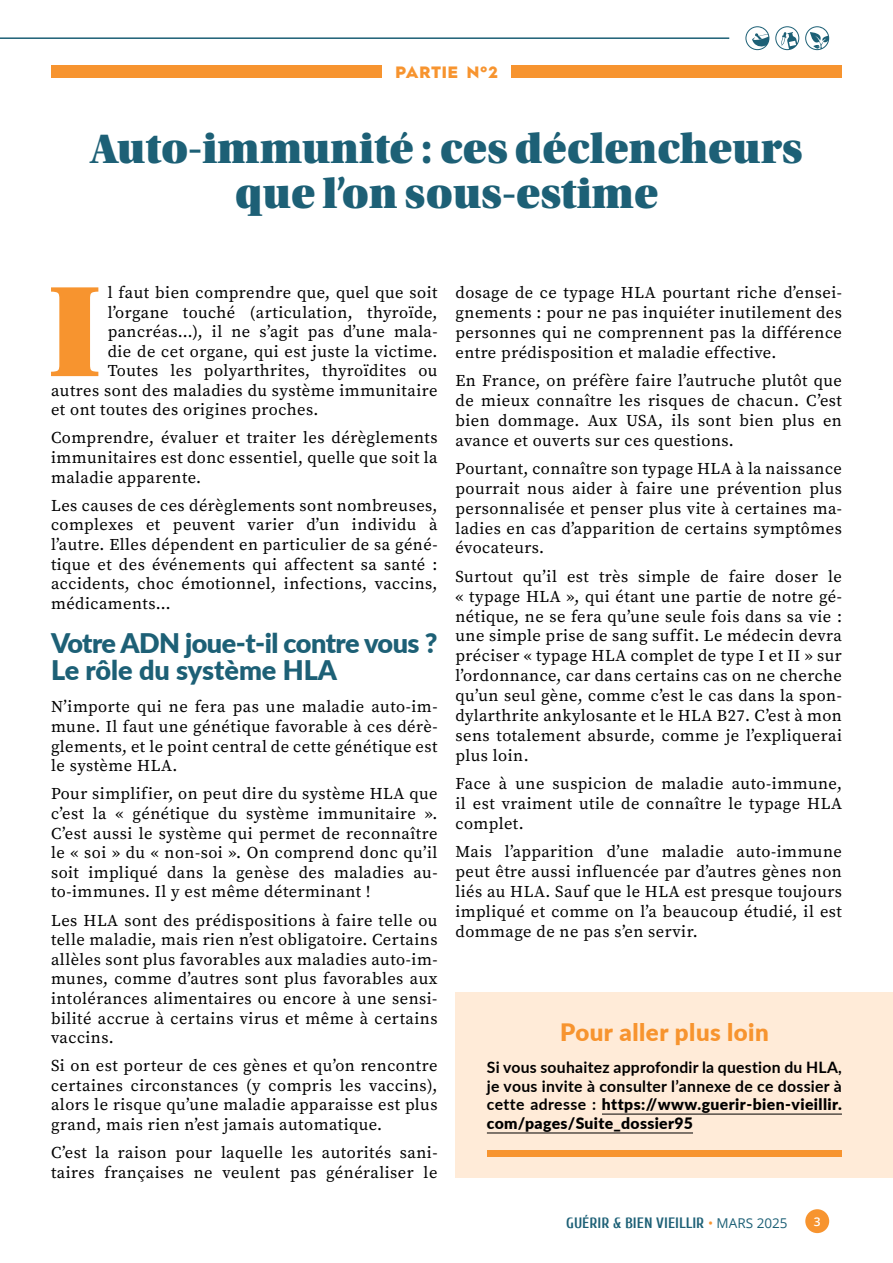
<style>
.page{position:relative;width:893px;height:1263px;background:#fff}
.page>*{position:absolute;margin:0;border:0;box-sizing:border-box;transform-origin:0 0}
.t1{font:136.5px "Utopia Std Black Headline";color:#f7942f}
.t2{font:43.5px/45px "Utopia Std Black Headline";color:#1d6076;text-align:center}
.t3{font:900 27px/27.2px "Lato";letter-spacing:-.02em;color:#1d6076}
.t4{font:900 24px "Lato";letter-spacing:.02em;color:#f7942f}
.t5{font:16.5px/19.6px "Source Serif Pro";letter-spacing:.03em;color:#000;text-align:justify}
.t6{font:900 16.5px "Hurme Geometric Sans 1";letter-spacing:.06em;color:#f7942f}
.t7{font:700 15.75px/18.9px "Lato";letter-spacing:.02em;color:#000;text-align:justify}
.t8{font:700 15px "Cuprum";color:#1d6076}
.t9{font:600 12px "Open Sans";color:#fff}
.s1{font-weight:900}
.s2{font-family:"Open Sans";font-weight:400;font-size:13.5px;color:#f7942f}
.s3{font-family:"Open Sans";font-weight:400;font-size:13.5px}
</style>
<div class="page">
<div style="left:805px;top:1209px;width:24px;height:24px;background:#f7942f;border-radius:50%"></div>
<svg style="left:805px;top:26px;width:24px;height:24px"></svg>
<svg style="left:745px;top:26px;width:24px;height:24px"></svg>
<svg style="left:775px;top:26px;width:24px;height:24px"></svg>
<hr style="left:0;top:37px;width:729px;height:2px;background:#1d6076">
<div style="left:51px;top:66px;width:331px;height:12px;background:#f7942f"></div>
<div style="left:512px;top:66px;width:330px;height:12px;background:#f7942f"></div>
<div style="left:455px;top:992px;width:438px;height:186px;background:#ffebd8"></div>
<hr style="left:602px;top:1114px;width:240px;height:1px;background:#000">
<hr style="left:487px;top:1132px;width:206px;height:1px;background:#000">
<div style="left:487px;top:1151px;width:355px;height:6px;background:#f7942f"></div>
<p class="t6" style="left:396px;top:61px;width:104px">PARTIE N°2</p>
<h2 class="t2" style="left:91px;top:128px;width:713px">Auto-immunité : ces déclencheurs que l’on sous-estime</h2>
<h1 class="t1" style="left:48px;top:260px;width:54px">I</h1>
<p class="t5" style="left:108px;top:283px;width:331px">l faut bien comprendre que, quel que soit</p>
<p class="t5" style="left:108px;top:302px;width:331px">l’organe touché (articulation, thyroïde,</p>
<p class="t5" style="left:108px;top:322px;width:331px">pancréas…), il ne s’agit pas d’une mala-</p>
<p class="t5" style="left:108px;top:341px;width:331px">die de cet organe, qui est juste la victime.</p>
<p class="t5" style="left:108px;top:361px;width:331px">Toutes les polyarthrites, thyroïdites ou</p>
<p class="t5" style="left:51px;top:380px;width:388px">autres sont des maladies du système immunitaire</p>
<p class="t5" style="left:51px;top:400px;width:269px">et ont toutes des origines proches.</p>
<p class="t5" style="left:51px;top:428px;width:388px">Comprendre, évaluer et traiter les dérèglements immunitaires est donc essentiel, quelle que soit la maladie apparente.</p>
<p class="t5" style="left:51px;top:495px;width:388px">Les causes de ces dérèglements sont nombreuses, complexes et peuvent varier d’un individu à l’autre. Elles dépendent en particulier de sa géné&shy;tique et des événements qui affectent sa santé : accidents, choc émotionnel, infections, vaccins, médicaments…</p>
<h3 class="t3" style="left:51px;top:628px;width:388px">Votre ADN joue-t-il contre vous ?<br>Le rôle du système HLA</h3>
<p class="t5" style="left:51px;top:697px;width:388px">N’importe qui ne fera pas une maladie auto-im&shy;mune. Il faut une génétique favorable à ces dérè&shy;glements, et le point central de cette génétique est le système HLA.</p>
<p class="t5" style="left:51px;top:784px;width:388px">Pour simplifier, on peut dire du système HLA que c’est la « génétique du système immunitaire ».<br>C’est aussi le système qui permet de reconnaître le « soi » du « non-soi ». On comprend donc qu’il soit impliqué dans la genèse des maladies au&shy;to-immunes. Il y est même déterminant !</p>
<p class="t5" style="left:51px;top:910px;width:388px">Les HLA sont des prédispositions à faire telle ou telle maladie, mais rien n’est obligatoire. Certains allèles sont plus favorables aux maladies auto-im&shy;munes, comme d’autres sont plus favorables aux intolérances alimentaires ou encore à une sensi&shy;bilité accrue à certains virus et même à certains vaccins.</p>
<p class="t5" style="left:51px;top:1056px;width:388px">Si on est porteur de ces gènes et qu’on rencontre certaines circonstances (y compris les vaccins), alors le risque qu’une maladie apparaisse est plus grand, mais rien n’est jamais automatique.</p>
<p class="t5" style="left:51px;top:1143px;width:388px">C’est la raison pour laquelle les autorités sani&shy;taires françaises ne veulent pas généraliser le</p>
<p class="t5" style="left:455px;top:283px;width:388px">dosage de ce typage HLA pourtant riche d’ensei&shy;gnements : pour ne pas inquiéter inutilement des personnes qui ne comprennent pas la différence entre prédisposition et maladie effective.</p>
<p class="t5" style="left:455px;top:370px;width:388px">En France, on préfère faire l’autruche plutôt que de mieux connaître les risques de chacun. C’est bien dommage. Aux USA, ils sont bien plus en avance et ouverts sur ces questions.</p>
<p class="t5" style="left:455px;top:458px;width:388px">Pourtant, connaître son typage HLA à la naissance pourrait nous aider à faire une prévention plus personnalisée et penser plus vite à certaines ma&shy;ladies en cas d’apparition de certains symptômes évocateurs.</p>
<p class="t5" style="left:455px;top:566px;width:388px">Surtout qu’il est très simple de faire doser le « typage HLA », qui étant une partie de notre gé&shy;nétique, ne se fera qu’une seule fois dans sa vie : une simple prise de sang suffit. Le médecin devra préciser « typage HLA complet de type I et II » sur l’ordonnance, car dans certains cas on ne cherche qu’un seul gène, comme c’est le cas dans la spon&shy;dylarthrite ankylosante et le HLA B27. C’est à mon sens totalement absurde, comme je l’expliquerai plus loin.</p>
<p class="t5" style="left:455px;top:773px;width:388px">Face à une suspicion de maladie auto-immune, il est vraiment utile de connaître le typage HLA complet.</p>
<p class="t5" style="left:455px;top:842px;width:388px">Mais l’apparition d’une maladie auto-immune peut être aussi influencée par d’autres gènes non liés au HLA. Sauf que le HLA est presque toujours impliqué et comme on l’a beaucoup étudié, il est dommage de ne pas s’en servir.</p>
<h3 class="t4" style="left:560px;top:1014px;width:210px">Pour aller plus loin</h3>
<p class="t7" style="left:487px;top:1057px;width:356px">Si vous souhaitez approfondir la question du HLA, je vous invite à consulter l’annexe de ce dossier à cette adresse : <span class="s1">https://www.guerir-bien-vieillir. com/pages/Suite_dossier95</span></p>
<p class="t8" style="left:566px;top:1214px;width:223px">GUÉRIR &amp; BIEN VIEILLIR <span class="s2">•</span> <span class="s3">MARS 2025</span></p>
<p class="t9" style="left:814px;top:1213px;width:8px">3</p>
</div>
